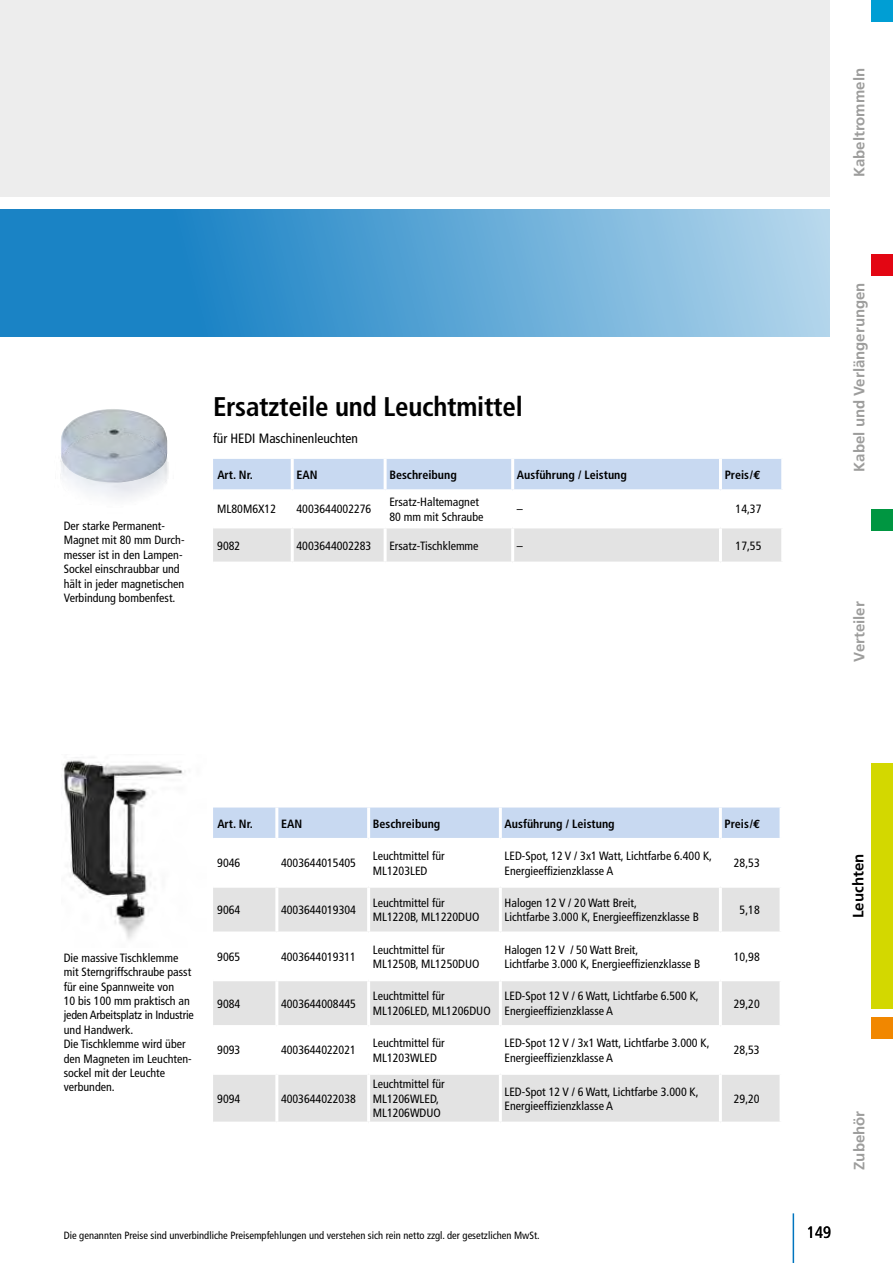
<style>
.page{position:relative;width:893px;height:1263px;background:#fff}
.page>*{position:absolute;margin:0;border:0;box-sizing:border-box;transform-origin:0 0}
.t1{font:700 condensed 27px "Frutiger";letter-spacing:-.01em;color:#000}
.t2{font:condensed 16.5px "Frutiger";color:#000}
.t3{font:700 15px "Frutiger";color:#9d9d9c}
.t4{font:700 15px "Frutiger";color:#000}
.t5{font:condensed 13.5px "Frutiger";color:#000}
.t6{font:condensed 12px/14.4px "Frutiger";color:#000}
.t7{font:700 condensed 12px "Frutiger";color:#000}
.t8{font:condensed 10.5px "Frutiger";color:#000}
.s1{font-family:"Euro Mono";font-stretch:normal}
</style>
<div class="page">
<div style="left:872px;top:763px;width:21px;height:245px;background:#d3d800"></div>
<div style="left:872px;top:0;width:21px;height:21px;background:#009ed4"></div>
<div style="left:872px;top:254px;width:21px;height:22px;background:#e30613"></div>
<div style="left:872px;top:509px;width:21px;height:21px;background:#009641"></div>
<div style="left:872px;top:1018px;width:21px;height:21px;background:#f18700"></div>
<hr style="left:793px;top:1213px;width:1px;height:50px;background:#0075bf">
<svg style="left:0;top:209px;width:829px;height:128px"></svg>
<div style="left:0;top:0;width:829px;height:196px;background:#ededed"></div>
<img style="left:60px;top:409px;width:109px;height:90px">
<img style="left:62px;top:757px;width:121px;height:182px">
<svg style="left:213px;top:459px;width:568px;height:103px"></svg>
<hr style="left:291px;top:459px;width:3px;height:30px;background:#fff">
<hr style="left:384px;top:459px;width:3px;height:30px;background:#fff">
<hr style="left:511px;top:459px;width:3px;height:30px;background:#fff">
<hr style="left:719px;top:459px;width:3px;height:30px;background:#fff">
<hr style="left:213px;top:489px;width:79px;height:3px;background:#fff">
<hr style="left:292px;top:489px;width:93px;height:3px;background:#fff">
<hr style="left:385px;top:489px;width:128px;height:3px;background:#fff">
<hr style="left:213px;top:525px;width:79px;height:3px;background:#fff">
<hr style="left:292px;top:525px;width:93px;height:3px;background:#fff">
<hr style="left:385px;top:525px;width:128px;height:3px;background:#fff">
<hr style="left:291px;top:492px;width:3px;height:33px;background:#fff">
<hr style="left:384px;top:492px;width:3px;height:33px;background:#fff">
<hr style="left:513px;top:489px;width:207px;height:3px;background:#fff">
<hr style="left:511px;top:492px;width:3px;height:33px;background:#fff">
<hr style="left:719px;top:492px;width:3px;height:33px;background:#fff">
<hr style="left:291px;top:528px;width:3px;height:34px;background:#fff">
<hr style="left:384px;top:528px;width:3px;height:34px;background:#fff">
<hr style="left:513px;top:525px;width:207px;height:3px;background:#fff">
<hr style="left:511px;top:528px;width:3px;height:34px;background:#fff">
<hr style="left:719px;top:528px;width:3px;height:34px;background:#fff">
<hr style="left:720px;top:489px;width:64px;height:3px;background:#fff">
<hr style="left:720px;top:525px;width:64px;height:3px;background:#fff">
<div style="left:213px;top:807px;width:567px;height:31px;background:#c8d9f1"></div>
<svg style="left:213px;top:888px;width:567px;height:233px;fill:#e3e3e3"></svg>
<hr style="left:275px;top:807px;width:3px;height:31px;background:#fff">
<hr style="left:367px;top:807px;width:3px;height:31px;background:#fff">
<hr style="left:499px;top:807px;width:3px;height:31px;background:#fff">
<hr style="left:719px;top:807px;width:3px;height:31px;background:#fff">
<hr style="left:213px;top:931px;width:64px;height:3px;background:#fff">
<hr style="left:277px;top:931px;width:92px;height:3px;background:#fff">
<hr style="left:369px;top:931px;width:131px;height:3px;background:#fff">
<hr style="left:213px;top:978px;width:64px;height:3px;background:#fff">
<hr style="left:277px;top:978px;width:92px;height:3px;background:#fff">
<hr style="left:369px;top:978px;width:131px;height:3px;background:#fff">
<hr style="left:213px;top:1025px;width:64px;height:3px;background:#fff">
<hr style="left:277px;top:1025px;width:92px;height:3px;background:#fff">
<hr style="left:369px;top:1025px;width:131px;height:3px;background:#fff">
<hr style="left:213px;top:1072px;width:64px;height:3px;background:#fff">
<hr style="left:277px;top:1072px;width:92px;height:3px;background:#fff">
<hr style="left:369px;top:1072px;width:131px;height:3px;background:#fff">
<hr style="left:275px;top:888px;width:3px;height:43px;background:#fff">
<hr style="left:367px;top:888px;width:3px;height:43px;background:#fff">
<hr style="left:499px;top:888px;width:3px;height:43px;background:#fff">
<hr style="left:719px;top:888px;width:3px;height:43px;background:#fff">
<hr style="left:275px;top:934px;width:3px;height:44px;background:#fff">
<hr style="left:367px;top:934px;width:3px;height:44px;background:#fff">
<hr style="left:500px;top:931px;width:220px;height:3px;background:#fff">
<hr style="left:499px;top:934px;width:3px;height:44px;background:#fff">
<hr style="left:719px;top:934px;width:3px;height:44px;background:#fff">
<hr style="left:275px;top:981px;width:3px;height:44px;background:#fff">
<hr style="left:367px;top:981px;width:3px;height:44px;background:#fff">
<hr style="left:500px;top:978px;width:220px;height:3px;background:#fff">
<hr style="left:499px;top:981px;width:3px;height:44px;background:#fff">
<hr style="left:719px;top:981px;width:3px;height:44px;background:#fff">
<hr style="left:275px;top:1028px;width:3px;height:44px;background:#fff">
<hr style="left:367px;top:1028px;width:3px;height:44px;background:#fff">
<hr style="left:500px;top:1025px;width:220px;height:3px;background:#fff">
<hr style="left:499px;top:1028px;width:3px;height:44px;background:#fff">
<hr style="left:719px;top:1028px;width:3px;height:44px;background:#fff">
<hr style="left:275px;top:1075px;width:3px;height:46px;background:#fff">
<hr style="left:367px;top:1075px;width:3px;height:46px;background:#fff">
<hr style="left:500px;top:1072px;width:220px;height:3px;background:#fff">
<hr style="left:499px;top:1075px;width:3px;height:46px;background:#fff">
<hr style="left:719px;top:1075px;width:3px;height:46px;background:#fff">
<hr style="left:720px;top:931px;width:63px;height:3px;background:#fff">
<hr style="left:720px;top:978px;width:63px;height:3px;background:#fff">
<hr style="left:720px;top:1025px;width:63px;height:3px;background:#fff">
<hr style="left:720px;top:1072px;width:63px;height:3px;background:#fff">
<p class="t6" style="left:64px;top:519px;width:122px">Der starke Permanent-<br>Magnet mit 80 mm Durch&shy;messer ist in den Lampen-<br>Sockel einschraubbar und hält in jeder magnetischen<br>Verbindung bombenfest.</p>
<h1 class="t1" style="left:213px;top:390px;width:311px">Ersatzteile und Leuchtmittel</h1>
<p class="t5" style="left:213px;top:431px;width:147px">für HEDI Maschinenleuchten</p>
<p class="t7" style="left:217px;top:468px;width:37px">Art. Nr.</p>
<p class="t7" style="left:296px;top:468px;width:23px">EAN</p>
<p class="t7" style="left:389px;top:468px;width:69px">Beschreibung</p>
<p class="t7" style="left:517px;top:468px;width:112px">Ausführung / Leistung</p>
<p class="t7" style="left:725px;top:468px;width:37px">Preis/<span class="s1">€</span></p>
<p class="t6" style="left:217px;top:502px;width:60px">ML80M6X12</p>
<p class="t6" style="left:296px;top:502px;width:76px">4003644002276</p>
<p class="t6" style="left:389px;top:495px;width:96px">Ersatz-Haltemagnet<br>80 mm mit Schraube</p>
<p class="t6" style="left:517px;top:502px;width:7px">–</p>
<p class="t6" style="left:736px;top:502px;width:27px">14,37</p>
<p class="t6" style="left:217px;top:538px;width:25px">9082</p>
<p class="t6" style="left:296px;top:538px;width:76px">4003644002283</p>
<p class="t6" style="left:389px;top:538px;width:91px">Ersatz-Tischklemme</p>
<p class="t6" style="left:517px;top:538px;width:7px">–</p>
<p class="t6" style="left:736px;top:538px;width:27px">17,55</p>
<p class="t3" style="left:850px;top:177px;width:110px;rotate:-90deg">Kabeltrommeln</p>
<p class="t3" style="left:850px;top:472px;width:191px;rotate:-90deg">Kabel und Verlängerungen</p>
<p class="t3" style="left:850px;top:661px;width:62px;rotate:-90deg">Verteiler</p>
<p class="t6" style="left:64px;top:950px;width:132px">Die massive Tischklemme mit Sterngriffschraube passt für eine Spannweite von<br>10 bis 100 mm praktisch an jeden Arbeitsplatz in Industrie und Handwerk.<br>Die Tischklemme wird über den Magneten im Leuchten&shy;sockel mit der Leuchte verbunden.</p>
<p class="t7" style="left:217px;top:817px;width:37px">Art. Nr.</p>
<p class="t7" style="left:281px;top:817px;width:23px">EAN</p>
<p class="t7" style="left:373px;top:817px;width:69px">Beschreibung</p>
<p class="t7" style="left:505px;top:817px;width:112px">Ausführung / Leistung</p>
<p class="t7" style="left:725px;top:817px;width:37px">Preis/<span class="s1">€</span></p>
<p class="t6" style="left:217px;top:856px;width:25px">9046</p>
<p class="t6" style="left:281px;top:856px;width:76px">4003644015405</p>
<p class="t6" style="left:373px;top:849px;width:73px">Leuchtmittel für<br>ML1203LED</p>
<p class="t6" style="left:505px;top:849px;width:209px">LED-Spot, 12 V / 3x1 Watt, Lichtfarbe 6.400 K,<br>Energieeffizienzklasse A</p>
<p class="t6" style="left:734px;top:856px;width:27px">28,53</p>
<p class="t6" style="left:217px;top:903px;width:25px">9064</p>
<p class="t6" style="left:281px;top:903px;width:76px">4003644019304</p>
<p class="t6" style="left:373px;top:896px;width:108px">Leuchtmittel für<br>ML1220B, ML1220DUO</p>
<p class="t6" style="left:505px;top:896px;width:196px">Halogen 12 V / 20 Watt Breit,<br>Lichtfarbe 3.000 K, Energieeffizenzklasse B</p>
<p class="t6" style="left:740px;top:903px;width:22px">5,18</p>
<p class="t6" style="left:217px;top:950px;width:25px">9065</p>
<p class="t6" style="left:281px;top:950px;width:76px">4003644019311</p>
<p class="t6" style="left:373px;top:942px;width:108px">Leuchtmittel für<br>ML1250B, ML1250DUO</p>
<p class="t6" style="left:505px;top:942px;width:197px">Halogen 12 V / 50 Watt Breit,<br>Lichtfarbe 3.000 K, Energieeffizienzklasse B</p>
<p class="t6" style="left:734px;top:950px;width:27px">10,98</p>
<p class="t6" style="left:217px;top:996px;width:25px">9084</p>
<p class="t6" style="left:281px;top:996px;width:76px">4003644008445</p>
<p class="t6" style="left:373px;top:989px;width:119px">Leuchtmittel für<br>ML1206LED, ML1206DUO</p>
<p class="t6" style="left:505px;top:989px;width:196px">LED-Spot 12 V / 6 Watt, Lichtfarbe 6.500 K,<br>Energieeffizienzklasse A</p>
<p class="t6" style="left:734px;top:996px;width:27px">29,20</p>
<p class="t6" style="left:217px;top:1043px;width:25px">9093</p>
<p class="t6" style="left:281px;top:1043px;width:76px">4003644022021</p>
<p class="t6" style="left:373px;top:1036px;width:73px">Leuchtmittel für<br>ML1203WLED</p>
<p class="t6" style="left:505px;top:1036px;width:207px">LED-Spot 12 V / 3x1 Watt, Lichtfarbe 3.000 K,<br>Energieeffizienzklasse A</p>
<p class="t6" style="left:734px;top:1043px;width:27px">28,53</p>
<p class="t6" style="left:217px;top:1091px;width:25px">9094</p>
<p class="t6" style="left:281px;top:1091px;width:76px">4003644022038</p>
<p class="t6" style="left:373px;top:1077px;width:73px">Leuchtmittel für<br>ML1206WLED,<br>ML1206WDUO</p>
<p class="t6" style="left:505px;top:1084px;width:196px">LED-Spot 12 V / 6 Watt, Lichtfarbe 3.000 K,<br>Energieeffizienzklasse A</p>
<p class="t6" style="left:734px;top:1091px;width:27px">29,20</p>
<p class="t4" style="left:850px;top:918px;width:66px;rotate:-90deg">Leuchten</p>
<p class="t3" style="left:850px;top:1170px;width:61px;rotate:-90deg">Zubehör</p>
<p class="t8" style="left:64px;top:1229px;width:477px">Die genannten Preise sind unverbindliche Preisempfehlungen und verstehen sich rein netto zzgl. der gesetzlichen MwSt.</p>
<h2 class="t2" style="left:807px;top:1223px;width:25px">149</h2>
</div>
